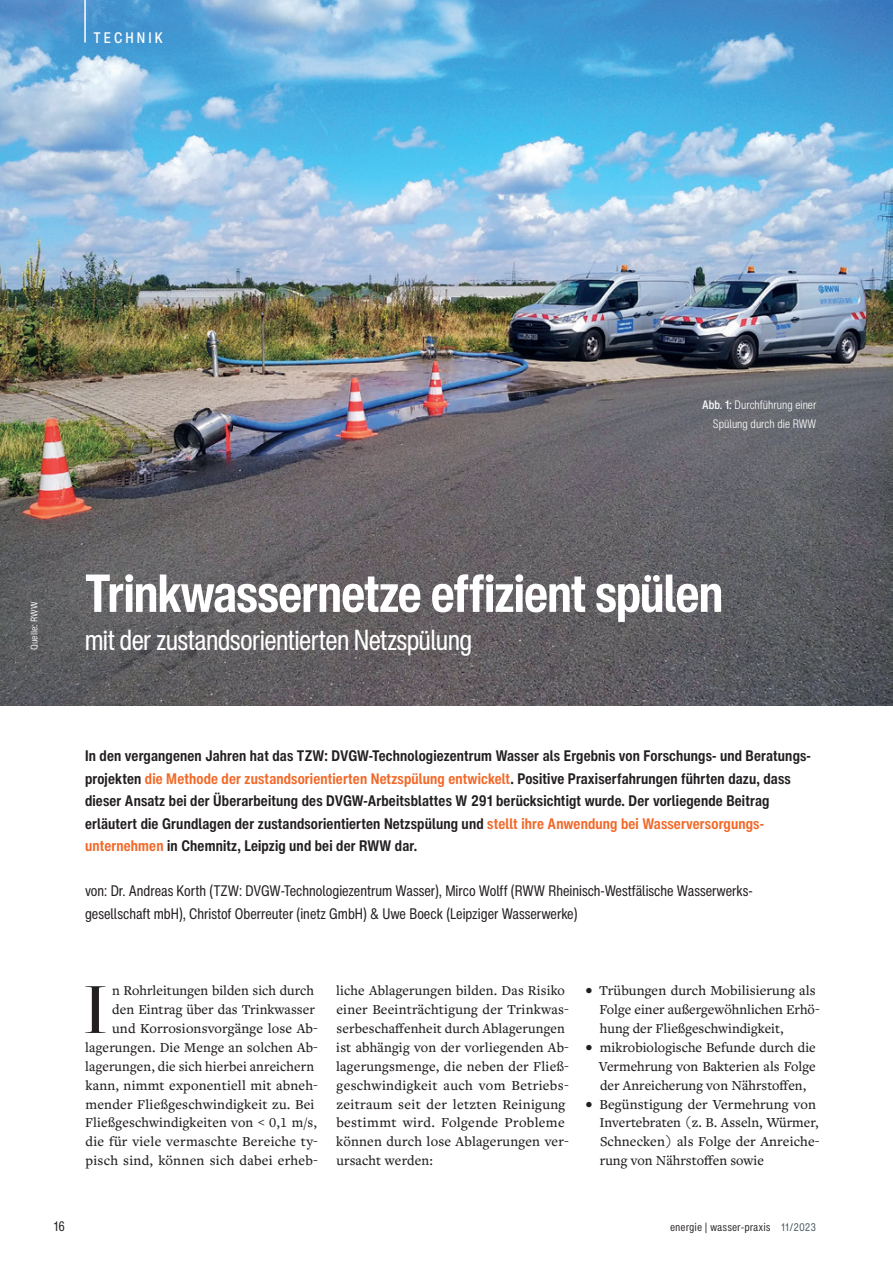
<style>
.page{position:relative;width:893px;height:1263px;background:#fff}
.page>*{position:absolute;margin:0;border:0;box-sizing:border-box;transform-origin:0 0}
.t1{font:500 74.7px "Freight Big Pro";color:#231f20}
.t2{font:700 condensed 52.5px "Helvetica Now Display";color:#fff}
.t3{font:condensed 28.5px "Helvetica Now Display";color:#fff}
.t4{font:700 condensed 15px/22.5px "Helvetica Now Text";letter-spacing:.01em;color:#231f20}
.t5{font:condensed 15px/22.5px "Helvetica Now Text";color:#231f20}
.t6{font:500 condensed 15px "Helvetica Now Text";letter-spacing:.2em;color:#fff}
.t7{font:500 14.25px/18.9px "Freight Text Pro";letter-spacing:.01em;color:#231f20}
.t8{font:condensed 13.5px "Helvetica Now Text";color:#231f20}
.t9{font:300 condensed 12px/18.9px "Helvetica Now Text";color:#fff;text-align:right}
.t10{font:condensed 10.5px "Helvetica Now Micro";color:#231f20}
.t11{font:condensed 9px "Helvetica Now Micro";color:#fff}
.s1{font-weight:500}
.s2{color:#f26828}
.s3{color:#45555d}
</style>
<div class="page">
<img style="left:0;top:0;width:893px;height:706px">
<hr style="left:84px;top:0;width:2px;height:43px;background:#fff">
<p class="t6" style="left:94px;top:27px;width:71px">TECHNIK</p>
<p class="t9" style="left:702px;top:395px;width:116px"><span class="s1">Abb. 1:</span> Durchführung einer<br>Spülung durch die RWW</p>
<p class="t11" style="left:28px;top:650px;width:50px;rotate:-90deg">Quelle: RWW</p>
<h2 class="t2" style="left:85px;top:559px;width:639px">Trinkwassernetze effizient spülen</h2>
<h3 class="t3" style="left:85px;top:622px;width:388px">mit der zustandsorientierten Netzspülung</h3>
<p class="t4" style="left:85px;top:745px;width:727px">In den vergangenen Jahren hat das TZW: DVGW-Technologiezentrum Wasser als Ergebnis von Forschungs- und Beratungs&shy;projekten <span class="s2">die Methode der zustandsorientierten Netzspülung entwickelt</span>. Positive Praxiserfahrungen führten dazu, dass dieser Ansatz bei der Überarbeitung des DVGW-Arbeitsblattes W 291 berücksichtigt wurde. Der vorliegende Beitrag erläutert die Grundlagen der zustandsorientierten Netzspülung und <span class="s2">stellt ihre Anwendung bei Wasserversorgungs&shy;unternehmen</span> in Chemnitz, Leipzig und bei der RWW dar.</p>
<p class="t5" style="left:85px;top:880px;width:669px">von: Dr. Andreas Korth (TZW: DVGW-Technologiezentrum Wasser), Mirco Wolff (RWW Rheinisch-Westfälische Wasserwerks&shy;gesellschaft mbH), Christof Oberreuter (inetz GmbH) &amp; Uwe Boeck (Leipziger Wasserwerke)</p>
<p class="t7" style="left:85px;top:980px;width:234px;text-align:right">n Rohrleitungen bilden sich durch<br>den Eintrag über das Trinkwasser<br>und Korrosionsvorgänge lose Ab&shy;lagerungen. Die Menge an solchen Ab&shy;lagerungen, die sich hierbei anreichern kann, nimmt exponentiell mit abneh&shy;mender Fließgeschwindigkeit zu. Bei Fließgeschwindigkeiten von &lt; 0,1 m/s, die für viele vermaschte Bereiche ty&shy;pisch sind, können sich dabei erheb-</p>
<p class="t7" style="left:336px;top:980px;width:234px">liche Ablagerungen bilden. Das Risiko einer Beeinträchtigung der Trinkwas&shy;serbeschaffenheit durch Ablagerungen ist abhängig von der vorliegenden Ab&shy;lagerungsmenge, die neben der Fließ&shy;geschwindigkeit auch vom Betriebs&shy;zeitraum seit der letzten Reinigung bestimmt wird. Folgende Probleme können durch lose Ablagerungen ver&shy;ursacht werden:</p>
<p class="t7" style="left:600px;top:980px;width:222px;text-indent:-14px">• Trübungen durch Mobilisierung als<br>Folge einer außergewöhnlichen Erhö&shy;hung der Fließgeschwindigkeit,</p>
<h1 class="t1" style="left:83px;top:960px;width:27px">I</h1>
<p class="t7" style="left:599px;top:1037px;width:218px;text-align:justify;text-indent:-13px">• mikrobiologische Befunde durch die Vermehrung von Bakterien als Folge der Anreicherung von Nährstoffen,</p>
<p class="t7" style="left:599px;top:1094px;width:222px;text-indent:-14px">• Begünstigung der Vermehrung von Invertebraten (z. B. Asseln, Würmer, Schnecken) als Folge der Anreiche&shy;rung von Nährstoffen sowie</p>
<p class="t8" style="left:54px;top:1217px;width:13px">16</p>
<p class="t10" style="left:670px;top:1220px;width:148px">energie | wasser-praxis <span class="s3">11/2023</span></p>
</div>
